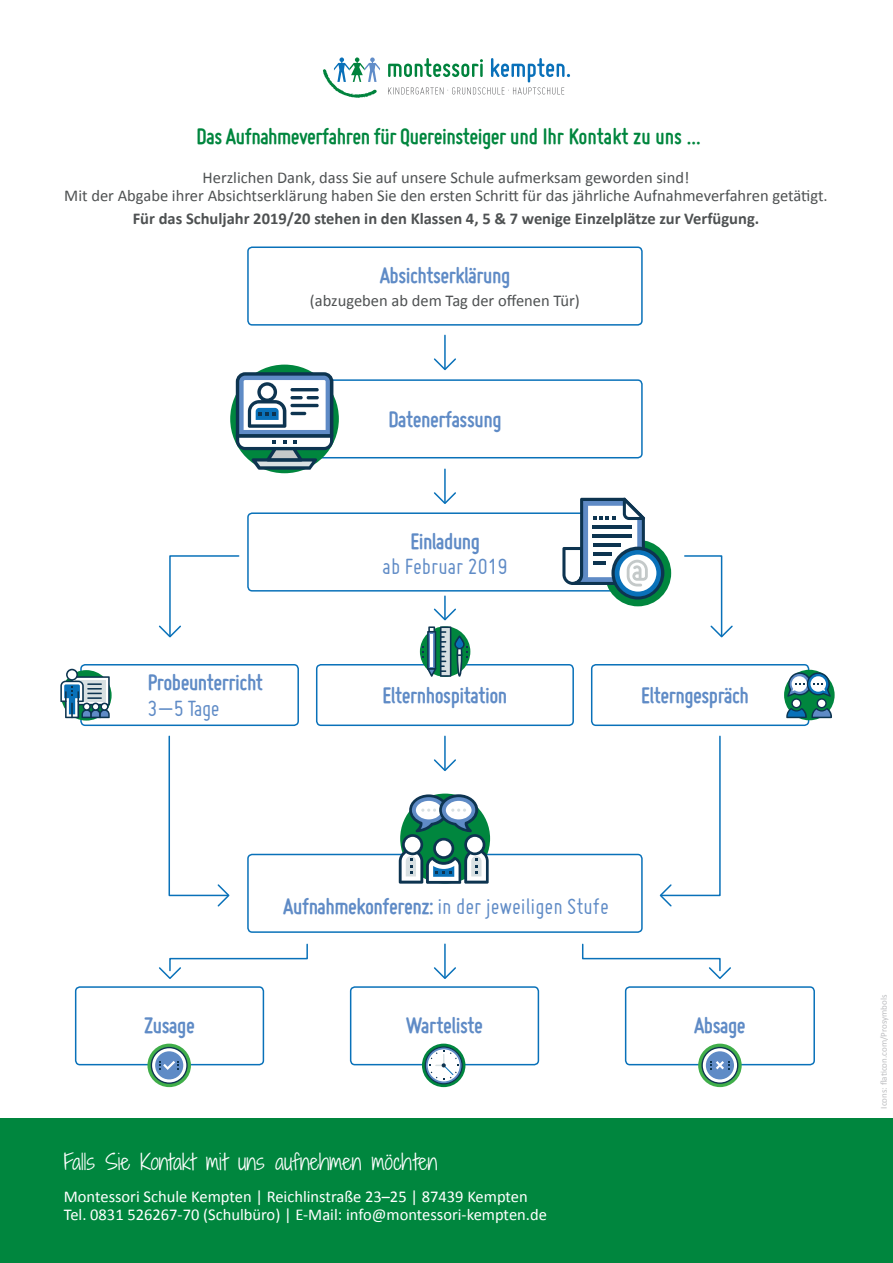
<style>
.page{position:relative;width:893px;height:1263px;background:#fff}
.page>*{position:absolute;margin:0;border:0;box-sizing:border-box;transform-origin:0 0}
.t1{font:700 24px "Miso";letter-spacing:-.02em;color:#5f8bc6}
.t2{font:700 24px "Miso";letter-spacing:-.02em;color:#00863e}
.t3{font:24px "Miso";color:#5f8bc6}
.t4{font:300 21px "Shadows Into";color:#fff}
.t5{font:16.5px/18px "Calibri";color:#4e5152;text-align:center}
.t6{font:16.5px/18px "Calibri";color:#fff}
.t7{font:700 16.5px "Calibri";color:#4e5152}
.t8{font:9px "Calibri";color:#bcbdc0}
.s1{font-weight:700}
</style>
<div class="page">
<div style="left:0;top:1118px;width:893px;height:145px;background:#00863e"></div>
<svg style="left:388px;top:58px;width:182px;height:37px"></svg>
<svg style="left:323px;top:57px;width:57px;height:41px"></svg>
<div style="left:247px;top:512px;width:396px;height:80px;border:2px solid #0971b9;border-radius:4px"></div>
<div style="left:247px;top:246px;width:396px;height:80px;border:2px solid #0971b9;border-radius:4px"></div>
<div style="left:247px;top:854px;width:396px;height:79px;border:2px solid #0971b9;border-radius:4px"></div>
<div style="left:80px;top:664px;width:219px;height:62px;border:2px solid #0971b9;border-radius:4px"></div>
<div style="left:75px;top:986px;width:189px;height:79px;border:2px solid #0971b9;border-radius:4px"></div>
<div style="left:350px;top:986px;width:189px;height:79px;border:2px solid #0971b9;border-radius:4px"></div>
<div style="left:625px;top:986px;width:190px;height:79px;border:2px solid #0971b9;border-radius:4px"></div>
<div style="left:316px;top:664px;width:258px;height:62px;border:2px solid #0971b9;border-radius:4px"></div>
<div style="left:591px;top:664px;width:218px;height:62px;border:2px solid #0971b9;border-radius:4px"></div>
<hr style="left:444px;top:335px;width:2px;height:34px;background:#0971b9">
<svg style="left:434px;top:357px;width:22px;height:14px"></svg>
<hr style="left:444px;top:469px;width:2px;height:34px;background:#0971b9">
<svg style="left:434px;top:491px;width:22px;height:13px"></svg>
<hr style="left:444px;top:596px;width:2px;height:23px;background:#0971b9">
<hr style="left:444px;top:736px;width:2px;height:34px;background:#0971b9">
<svg style="left:434px;top:758px;width:22px;height:13px"></svg>
<hr style="left:444px;top:944px;width:2px;height:33px;background:#0971b9">
<svg style="left:434px;top:966px;width:22px;height:13px"></svg>
<svg style="left:582px;top:943px;width:149px;height:36px"></svg>
<svg style="left:159px;top:943px;width:149px;height:36px"></svg>
<svg style="left:158px;top:555px;width:82px;height:83px"></svg>
<svg style="left:168px;top:735px;width:62px;height:172px"></svg>
<svg style="left:659px;top:735px;width:62px;height:172px"></svg>
<svg style="left:684px;top:555px;width:49px;height:83px"></svg>
<div style="left:247px;top:379px;width:396px;height:79px;border:2px solid #0971b9;border-radius:4px"></div>
<svg style="left:230px;top:365px;width:109px;height:108px"></svg>
<svg style="left:236px;top:372px;width:97px;height:98px"></svg>
<hr style="left:290px;top:404px;width:29px;height:3px;background:#0d3450;border-radius:2px">
<hr style="left:290px;top:412px;width:16px;height:3px;background:#0d3450;border-radius:2px">
<div style="left:605px;top:540px;width:66px;height:66px;background:#00863e;border-radius:50%"></div>
<svg style="left:562px;top:498px;width:102px;height:101px"></svg>
<svg style="left:422px;top:1043px;width:43px;height:44px"></svg>
<svg style="left:399px;top:794px;width:90px;height:90px"></svg>
<svg style="left:420px;top:626px;width:50px;height:51px"></svg>
<svg style="left:61px;top:670px;width:51px;height:50px"></svg>
<svg style="left:423px;top:607px;width:45px;height:70px"></svg>
<svg style="left:784px;top:670px;width:51px;height:50px"></svg>
<svg style="left:786px;top:672px;width:46px;height:46px"></svg>
<svg style="left:60px;top:669px;width:50px;height:49px"></svg>
<svg style="left:425px;top:1046px;width:38px;height:38px"></svg>
<svg style="left:698px;top:1043px;width:44px;height:44px"></svg>
<svg style="left:147px;top:1043px;width:44px;height:44px"></svg>
<svg style="left:151px;top:1047px;width:37px;height:37px"></svg>
<svg style="left:701px;top:1047px;width:37px;height:37px"></svg>
<h1 class="t2" style="left:197px;top:122px;width:505px">Das Aufnahmeverfahren für Quereinsteiger und Ihr Kontakt zu uns ...</h1>
<p class="t5" style="left:64px;top:169px;width:765px">Herzlichen Dank, dass Sie auf unsere Schule aufmerksam geworden sind!<br>Mit der Abgabe ihrer Absichtserklärung haben Sie den ersten Schritt für das jährliche Aufnahmeverfahren getätigt.</p>
<p class="t7" style="left:133px;top:208px;width:628px">Für das Schuljahr 2019/20 stehen in den Klassen 4, 5 &amp; 7 wenige Einzelplätze zur Verfügung.</p>
<h1 class="t1" style="left:380px;top:261px;width:132px">Absichtserklärung</h1>
<p class="t5" style="left:310px;top:291px;width:272px">(abzugeben ab dem Tag der offenen Tür)</p>
<h1 class="t1" style="left:388px;top:406px;width:115px">Datenerfassung</h1>
<h1 class="t1" style="left:148px;top:669px;width:117px">Probeunterricht</h1>
<h1 class="t3" style="left:148px;top:695px;width:73px">3–5 Tage</h1>
<h1 class="t1" style="left:410px;top:527px;width:71px">Einladung</h1>
<h1 class="t3" style="left:383px;top:553px;width:127px">ab Februar 2019</h1>
<h1 class="t1" style="left:383px;top:682px;width:126px">Elternhospitation</h1>
<h1 class="t1" style="left:641px;top:682px;width:109px">Elterngespräch</h1>
<h1 class="t3" style="left:283px;top:893px;width:327px"><span class="s1">Aufnahmekonferenz:</span> in der jeweiligen Stufe</h1>
<h1 class="t1" style="left:144px;top:1012px;width:52px">Zusage</h1>
<h1 class="t1" style="left:406px;top:1012px;width:78px">Warteliste</h1>
<h1 class="t1" style="left:694px;top:1012px;width:53px">Absage</h1>
<p class="t4" style="left:64px;top:1147px;width:375px">Falls Sie Kontakt mit uns aufnehmen möchten</p>
<p class="t6" style="left:64px;top:1188px;width:485px">Montessori Schule Kempten | Reichlinstraße 23–25 | 87439 Kempten<br>Tel. 0831 526267-70 (Schulbüro) | E-Mail: info@montessori-kempten.de</p>
<p class="t8" style="left:878px;top:1109px;width:116px;rotate:-90deg">Icons: flaticon.com/Prosymbols</p>
</div>
